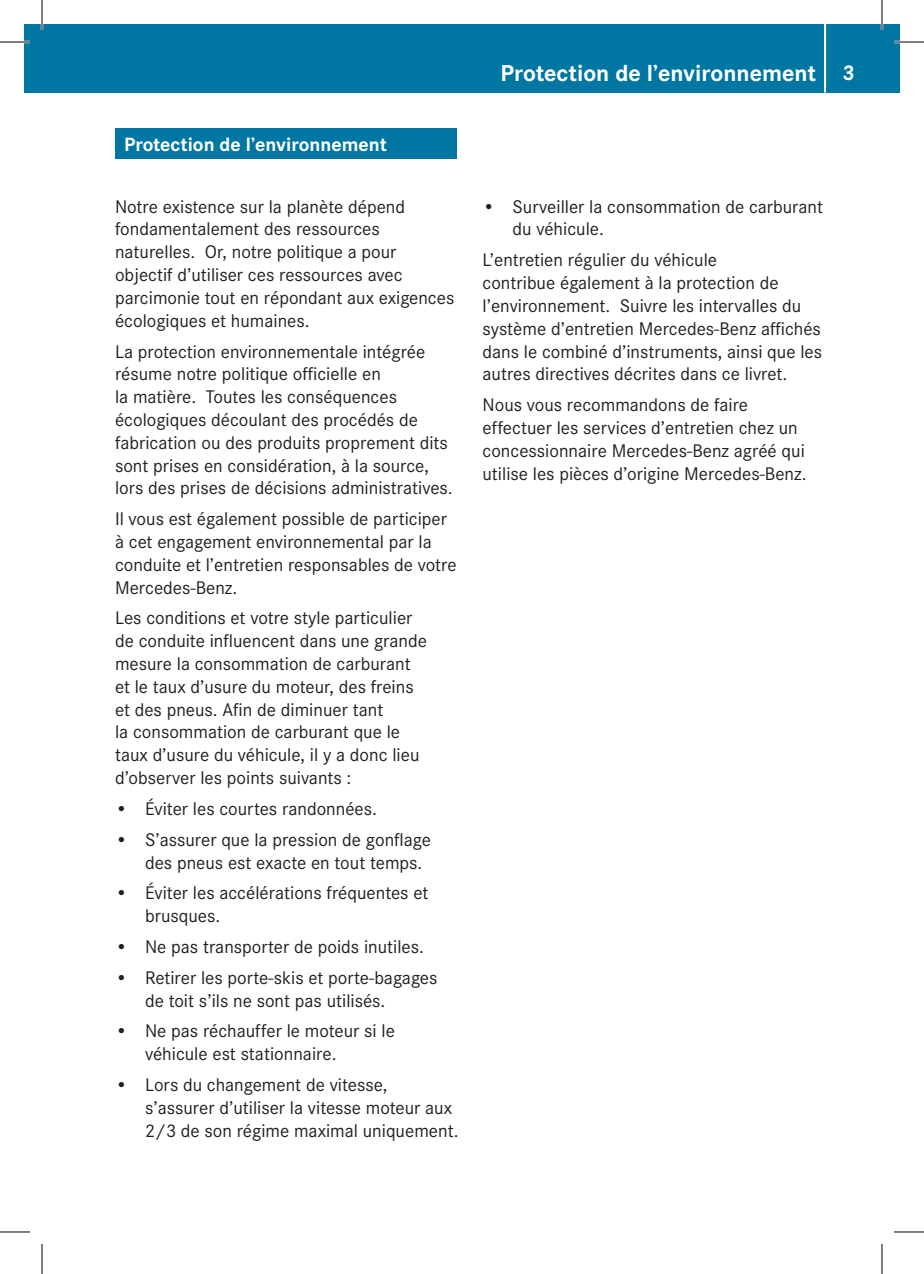
<style>
.page{position:relative;width:924px;height:1274px;background:#fff}
.page>*{position:absolute;margin:0;border:0;box-sizing:border-box;transform-origin:0 0}
.t1{font:700 24px "Corporate S";color:#fff}
.t2{font:700 22px "Corporate S";color:#fff}
.t3{font:700 20px "Corporate S";color:#fff}
.Paragraph_Style_3{font:19px/22.8px "Corporate S";color:#231f20}
</style>
<div class="page">
<div style="left:24px;top:24px;width:18px;height:68px;background:#0076a3"></div>
<div style="left:42px;top:24px;width:858px;height:68px;background:#0076a3"></div>
<hr style="left:824px;top:24px;width:2px;height:68px;background:#fff">
<div style="left:115px;top:129px;width:341px;height:30px;background:#0076a3"></div>
<hr style="left:0;top:41px;width:30px;height:2px;background:#fff">
<hr style="left:894px;top:41px;width:30px;height:2px;background:#fff">
<hr style="left:41px;top:0;width:2px;height:30px;background:#fff">
<hr style="left:880px;top:0;width:3px;height:30px;background:#fff">
<hr style="left:0;top:42px;width:30px;height:1px;background:#000">
<hr style="left:894px;top:42px;width:30px;height:1px;background:#000">
<hr style="left:0;top:1231px;width:30px;height:1px;background:#000">
<hr style="left:894px;top:1231px;width:30px;height:1px;background:#000">
<hr style="left:42px;top:0;width:1px;height:30px;background:#000">
<hr style="left:42px;top:1243px;width:1px;height:30px;background:#000">
<hr style="left:881px;top:0;width:1px;height:30px;background:#000">
<hr style="left:881px;top:1243px;width:1px;height:30px;background:#000">
<p class="t3" style="left:124px;top:133px;width:264px">Protection de l’environnement</p>
<p class="Paragraph_Style_3" style="left:115px;top:195px;width:341px">Notre existence sur la planète dépend fondamentalement des ressources naturelles. Or, notre politique a pour objectif d’utiliser ces ressources avec parcimonie tout en répondant aux exigences écologiques et humaines.</p>
<p class="Paragraph_Style_3" style="left:115px;top:340px;width:336px">La protection environnementale intégrée résume notre politique officielle en<br>la matière. Toutes les conséquences écologiques découlant des procédés de fabrication ou des produits proprement dits sont prises en considération, à la source, lors des prises de décisions administratives.</p>
<p class="Paragraph_Style_3" style="left:115px;top:507px;width:343px">Il vous est également possible de participer à cet engagement environnemental par la conduite et l’entretien responsables de votre Mercedes-Benz.</p>
<p class="Paragraph_Style_3" style="left:115px;top:607px;width:313px">Les conditions et votre style particulier de conduite influencent dans une grande mesure la consommation de carburant et le taux d’usure du moteur, des freins et des pneus. Afin de diminuer tant<br>la consommation de carburant que le taux d’usure du véhicule, il y a donc lieu d’observer les points suivants :</p>
<p class="Paragraph_Style_3" style="left:115px;top:797px;width:261px">• Éviter les courtes randonnées.</p>
<p class="Paragraph_Style_3" style="left:145px;top:828px;width:287px;text-indent:-30px">• S’assurer que la pression de gonflage des pneus est exacte en tout temps.</p>
<p class="Paragraph_Style_3" style="left:145px;top:881px;width:285px;text-indent:-30px">• Éviter les accélérations fréquentes et brusques.</p>
<p class="Paragraph_Style_3" style="left:115px;top:935px;width:308px">• Ne pas transporter de poids inutiles.</p>
<p class="Paragraph_Style_3" style="left:145px;top:966px;width:294px;text-indent:-30px">• Retirer les porte-skis et porte-bagages de toit s’ils ne sont pas utilisés.</p>
<p class="Paragraph_Style_3" style="left:145px;top:1019px;width:251px;text-indent:-30px">• Ne pas réchauffer le moteur si le véhicule est stationnaire.</p>
<p class="Paragraph_Style_3" style="left:145px;top:1073px;width:312px;text-indent:-30px">• Lors du changement de vitesse, s’assurer d’utiliser la vitesse moteur aux<br>2/3 de son régime maximal uniquement.</p>
<p class="t1" style="left:500px;top:59px;width:317px">Protection de l’environnement</p>
<p class="t2" style="left:842px;top:60px;width:14px">3</p>
<p class="Paragraph_Style_3" style="left:512px;top:195px;width:312px;text-indent:-30px">• Surveiller la consommation de carburant du véhicule.</p>
<p class="Paragraph_Style_3" style="left:482px;top:249px;width:341px">L’entretien régulier du véhicule<br>contribue également à la protection de l’environnement. Suivre les intervalles du système d’entretien Mercedes-Benz affichés dans le combiné d’instruments, ainsi que les autres directives décrites dans ce livret.</p>
<p class="Paragraph_Style_3" style="left:482px;top:393px;width:324px">Nous vous recommandons de faire effectuer les services d’entretien chez un concessionnaire Mercedes-Benz agréé qui utilise les pièces d’origine Mercedes-Benz.</p>
</div>
